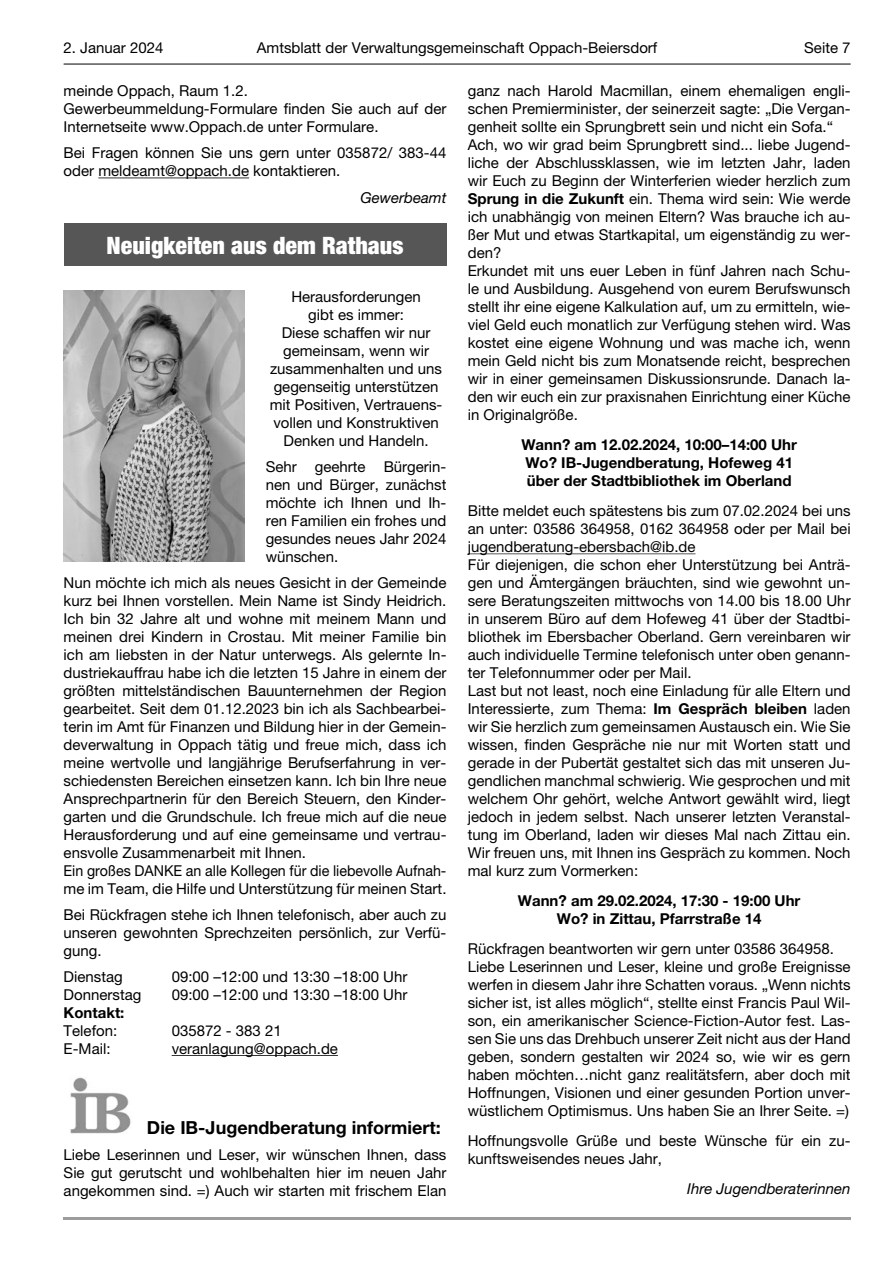
<style>
.page{position:relative;width:893px;height:1263px;background:#fff}
.page>*{position:absolute;margin:0;border:0;box-sizing:border-box;transform-origin:0 0}
.t1{font:900 condensed 24px "Helvetica Neue LT Pro";color:#fff}
.t2{font:700 18px "Helvetica Neue LT Pro";color:#000}
.t3{font:15px/18px "Helvetica Neue LT Pro";color:#000}
.t4{font:700 15px/18px "Helvetica Neue LT Pro";color:#000}
.t5{font:italic 15px "Helvetica Neue LT Pro";color:#000}
.s1{font-weight:700}
</style>
<div class="page">
<hr style="left:64px;top:64px;width:786px;height:1px;background:#000">
<hr style="left:64px;top:1217px;width:786px;height:3px;background:#9c9c9c">
<img style="left:70px;top:1077px;width:61px;height:57px">
<hr style="left:468px;top:553px;width:227px;height:1px;background:#585858">
<hr style="left:98px;top:178px;width:151px;height:1px;background:#353535">
<img style="left:64px;top:291px;width:180px;height:270px">
<hr style="left:172px;top:1055px;width:166px;height:1px;background:#353535">
<div style="left:64px;top:224px;width:382px;height:42px;background:#565656"></div>
<p class="t3" style="left:64px;top:41px;width:101px">2. Januar 2024</p>
<p class="t3" style="left:257px;top:41px;width:402px">Amtsblatt der Verwaltungsgemeinschaft Oppach-Beiersdorf</p>
<p class="t3" style="left:804px;top:41px;width:48px">Seite 7</p>
<p class="t3" style="left:64px;top:84px;width:384px">meinde Oppach, Raum 1.2.<br>Gewerbeummeldung-Formulare finden Sie auch auf der<br>Internetseite www.Oppach.de unter Formulare.</p>
<p class="t3" style="left:64px;top:146px;width:384px">Bei Fragen können Sie uns gern unter 035872/ 383-44 oder meldeamt@oppach.de kontaktieren.</p>
<p class="t5" style="left:360px;top:192px;width:88px">Gewerbeamt</p>
<h1 class="t1" style="left:107px;top:236px;width:298px">Neuigkeiten aus dem Rathaus</h1>
<p class="t3" style="left:270px;top:289px;width:174px;text-align:center">Herausforderungen<br>gibt es immer:<br>Diese schaffen wir nur gemeinsam, wenn wir zusammenhalten und uns gegenseitig unterstützen mit Positiven, Vertrauens&shy;vollen und Konstruktiven<br>Denken und Handeln.</p>
<p class="t3" style="left:266px;top:459px;width:182px;text-align:justify">Sehr geehrte Bürgerin&shy;nen und Bürger, zunächst möchte ich Ihnen und Ih&shy;ren Familien ein frohes und gesundes neues Jahr 2024 wünschen.</p>
<p class="t3" style="left:64px;top:575px;width:384px">Nun möchte ich mich als neues Gesicht in der Gemeinde kurz bei Ihnen vorstellen. Mein Name ist Sindy Heidrich.<br>Ich bin 32 Jahre alt und wohne mit meinem Mann und meinen drei Kindern in Crostau. Mit meiner Familie bin ich am liebsten in der Natur unterwegs. Als gelernte In&shy;dustriekauffrau habe ich die letzten 15 Jahre in einem der größten mittelständischen Bauunternehmen der Region gearbeitet. Seit dem 01.12.2023 bin ich als Sachbearbei&shy;terin im Amt für Finanzen und Bildung hier in der Gemein&shy;deverwaltung in Oppach tätig und freue mich, dass ich meine wertvolle und langjährige Berufserfahrung in ver&shy;schiedensten Bereichen einsetzen kann. Ich bin Ihre neue Ansprechpartnerin für den Bereich Steuern, den Kinder&shy;garten und die Grundschule. Ich freue mich auf die neue Herausforderung und auf eine gemeinsame und vertrau&shy;ensvolle Zusammenarbeit mit Ihnen.<br>Ein großes DANKE an alle Kollegen für die liebevolle Aufnah&shy;me im Team, die Hilfe und Unterstützung für meinen Start.</p>
<p class="t3" style="left:64px;top:907px;width:384px;text-align:justify">Bei Rückfragen stehe ich Ihnen telefonisch, aber auch zu unseren gewohnten Sprechzeiten persönlich, zur Verfü&shy;gung.</p>
<p class="t3" style="left:64px;top:969px;width:61px">Dienstag</p>
<p class="t3" style="left:172px;top:969px;width:237px">09:00 –12:00 und 13:30 –18:00 Uhr</p>
<p class="t3" style="left:64px;top:987px;width:79px">Donnerstag</p>
<p class="t3" style="left:172px;top:987px;width:237px">09:00 –12:00 und 13:30 –18:00 Uhr</p>
<p class="t4" style="left:64px;top:1005px;width:62px">Kontakt:</p>
<p class="t3" style="left:64px;top:1023px;width:55px">Telefon:</p>
<p class="t3" style="left:172px;top:1023px;width:112px">035872 - 383 21</p>
<p class="t3" style="left:64px;top:1041px;width:48px">E-Mail:</p>
<p class="t3" style="left:172px;top:1041px;width:168px">veranlagung@oppach.de</p>
<p class="t2" style="left:147px;top:1121px;width:295px">Die IB-Jugendberatung informiert:</p>
<p class="t3" style="left:64px;top:1147px;width:384px;text-align:justify">Liebe Leserinnen und Leser, wir wünschen Ihnen, dass Sie gut gerutscht und wohlbehalten hier im neuen Jahr angekommen sind. =) Auch wir starten mit frischem Elan</p>
<p class="t3" style="left:468px;top:84px;width:384px">ganz nach Harold Macmillan, einem ehemaligen engli&shy;schen Premierminister, der seinerzeit sagte: „Die Vergan&shy;genheit sollte ein Sprungbrett sein und nicht ein Sofa.“ Ach, wo wir grad beim Sprungbrett sind... liebe Jugend&shy;liche der Abschlussklassen, wie im letzten Jahr, laden wir Euch zu Beginn der Winterferien wieder herzlich zum <span class="s1">Sprung in die Zukunft</span> ein. Thema wird sein: Wie werde ich unabhängig von meinen Eltern? Was brauche ich au&shy;ßer Mut und etwas Startkapital, um eigenständig zu wer&shy;den?<br>Erkundet mit uns euer Leben in fünf Jahren nach Schu&shy;le und Ausbildung. Ausgehend von eurem Berufswunsch stellt ihr eine eigene Kalkulation auf, um zu ermitteln, wie&shy;viel Geld euch monatlich zur Verfügung stehen wird. Was kostet eine eigene Wohnung und was mache ich, wenn mein Geld nicht bis zum Monatsende reicht, besprechen wir in einer gemeinsamen Diskussionsrunde. Danach la&shy;den wir euch ein zur praxisnahen Einrichtung einer Küche in Originalgröße.</p>
<p class="t4" style="left:521px;top:438px;width:277px">Wann? am 12.02.2024, 10:00–14:00 Uhr<br>Wo? IB-Jugendberatung, Hofeweg 41 über der Stadtbibliothek im Oberland</p>
<p class="t3" style="left:468px;top:504px;width:384px">Bitte meldet euch spätestens bis zum 07.02.2024 bei uns an unter: 03586 364958, 0162 364958 oder per Mail bei jugendberatung-ebersbach@ib.de<br>Für diejenigen, die schon eher Unterstützung bei Anträ&shy;gen und Ämtergängen bräuchten, sind wie gewohnt un&shy;sere Beratungszeiten mittwochs von 14.00 bis 18.00 Uhr in unserem Büro auf dem Hofeweg 41 über der Stadtbi&shy;bliothek im Ebersbacher Oberland. Gern vereinbaren wir auch individuelle Termine telefonisch unter oben genann&shy;ter Telefonnummer oder per Mail.<br>Last but not least, noch eine Einladung für alle Eltern und Interessierte, zum Thema: <span class="s1">Im Gespräch bleiben</span> laden wir Sie herzlich zum gemeinsamen Austausch ein. Wie Sie wissen, finden Gespräche nie nur mit Worten statt und gerade in der Pubertät gestaltet sich das mit unseren Ju&shy;gendlichen manchmal schwierig. Wie gesprochen und mit welchem Ohr gehört, welche Antwort gewählt wird, liegt jedoch in jedem selbst. Nach unserer letzten Veranstal&shy;tung im Oberland, laden wir dieses Mal nach Zittau ein.<br>Wir freuen uns, mit Ihnen ins Gespräch zu kommen. Noch mal kurz zum Vormerken:</p>
<p class="t4" style="left:518px;top:894px;width:284px;text-align:center">Wann? am 29.02.2024, 17:30 - 19:00 Uhr<br>Wo? in Zittau, Pfarrstraße 14</p>
<p class="t3" style="left:468px;top:942px;width:384px">Rückfragen beantworten wir gern unter 03586 364958.<br>Liebe Leserinnen und Leser, kleine und große Ereignisse werfen in diesem Jahr ihre Schatten voraus. „Wenn nichts sicher ist, ist alles möglich“, stellte einst Francis Paul Wil&shy;son, ein amerikanischer Science-Fiction-Autor fest. Las&shy;sen Sie uns das Drehbuch unserer Zeit nicht aus der Hand geben, sondern gestalten wir 2024 so, wie wir es gern haben möchten…nicht ganz realitätsfern, aber doch mit Hoffnungen, Visionen und einer gesunden Portion unver&shy;wüstlichem Optimismus. Uns haben Sie an Ihrer Seite. =)</p>
<p class="t3" style="left:468px;top:1134px;width:384px">Hoffnungsvolle Grüße und beste Wünsche für ein zu&shy;kunftsweisendes neues Jahr,</p>
<p class="t5" style="left:687px;top:1184px;width:165px">Ihre Jugendberaterinnen</p>
</div>
